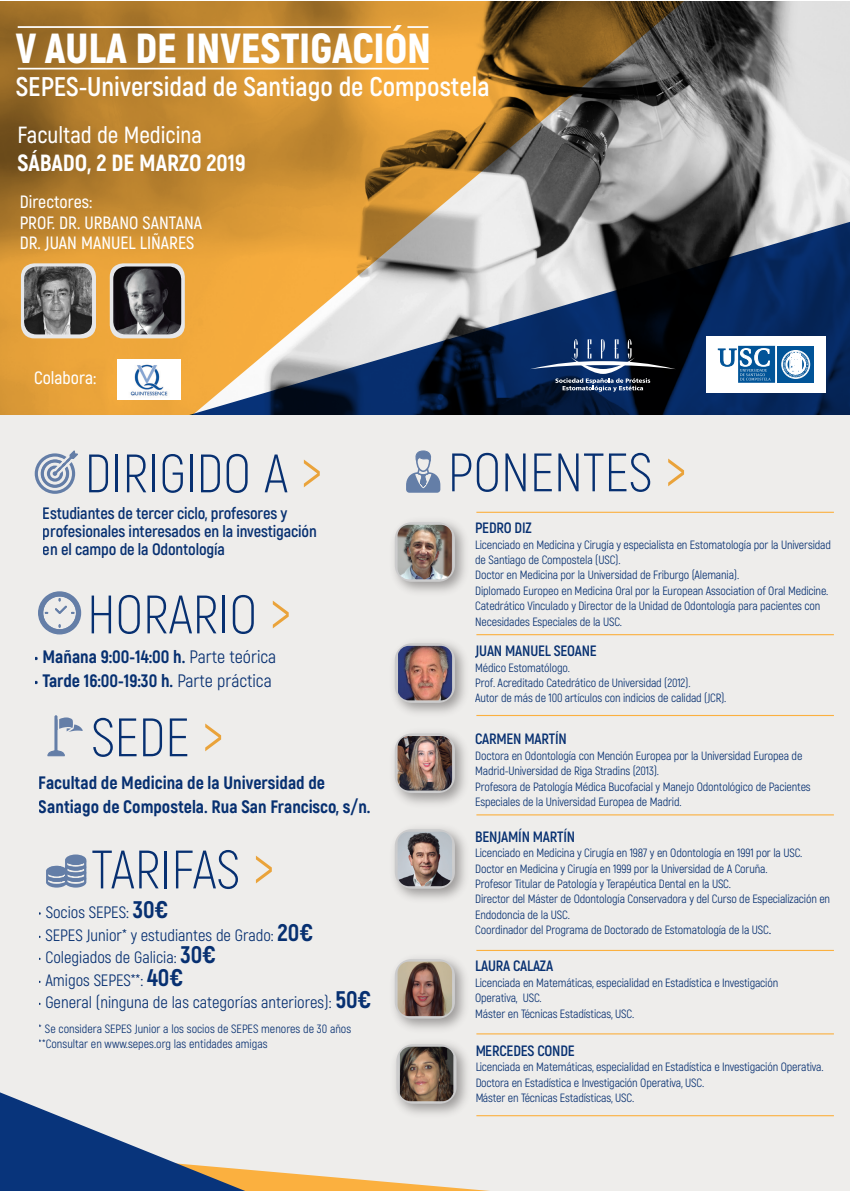
<style>
.page{position:relative;width:851px;height:1191px;background:#fff}
.page>*{position:absolute;margin:0;border:0;box-sizing:border-box;transform-origin:0 0}
.t1{font:300 54px "Akrobat";color:#08347b}
.t2{font:900 42px "Akrobat";color:#fff}
.t3{font:700 27px "Akrobat";color:#fff}
.t4{font:800 23.4px "Akrobat";color:#fff}
.t5{font:600 23.4px "Akrobat";color:#fff}
.t6{font:800 18px/24px "Akrobat";color:#08347b}
.t7{font:600 17.85px/21.5px "Akrobat";color:#fff}
.t8{font:16.5px "Akrobat";color:#08347b}
.t9{font:700 16.5px/18px "Akrobat";letter-spacing:-.01em;color:#08347b}
.t10{font:700 15px "Akrobat";letter-spacing:-.015em;color:#08347b}
.t11{font:12px/15.5px "Akrobat";letter-spacing:-.015em;color:#08347b}
.s1{font-size:85.35px;color:#fbb03f}
.s2{font-weight:400}
.s3{font-size:18px}
.s4{font-weight:800;font-size:24px}
.s5{font-size:13.95px}
</style>
<div class="page">
<div style="left:0;top:10px;width:849px;height:1181px;background:#eeedeb"></div>
<img style="left:701px;top:1px;width:148px;height:217px">
<svg style="left:0;top:1px;width:701px;height:414px;background:#b1833e"></svg>
<svg style="left:189px;top:218px;width:660px;height:197px"></svg>
<hr style="left:18px;top:26px;width:373px;height:2px;background:#fff">
<hr style="left:18px;top:68px;width:410px;height:2px;background:#fff">
<hr style="left:407px;top:26px;width:21px;height:2px;background:#fff">
<svg style="left:46px;top:854px;width:40px;height:33px"></svg>
<svg style="left:47px;top:715px;width:36px;height:41px"></svg>
<svg style="left:35px;top:450px;width:43px;height:44px"></svg>
<svg style="left:38px;top:591px;width:43px;height:43px"></svg>
<svg style="left:0;top:1092px;width:490px;height:99px"></svg>
<svg style="left:406px;top:450px;width:34px;height:43px"></svg>
<svg style="left:395px;top:522px;width:60px;height:60px"></svg>
<img style="left:397px;top:525px;width:55px;height:54px">
<svg style="left:395px;top:643px;width:60px;height:60px"></svg>
<img style="left:398px;top:646px;width:54px;height:54px">
<hr style="left:476px;top:634px;width:357px;height:1px;background:#fbb03f">
<hr style="left:476px;top:715px;width:357px;height:1px;background:#fbb03f">
<hr style="left:476px;top:814px;width:357px;height:1px;background:#fbb03f">
<hr style="left:476px;top:950px;width:357px;height:1px;background:#fbb03f">
<hr style="left:476px;top:512px;width:357px;height:1px;background:#fbb03f">
<img style="left:394px;top:958px;width:71px;height:71px">
<svg style="left:395px;top:959px;width:60px;height:59px"></svg>
<img style="left:397px;top:961px;width:55px;height:55px">
<hr style="left:476px;top:1033px;width:357px;height:1px;background:#fbb03f">
<hr style="left:476px;top:1115px;width:357px;height:1px;background:#fbb03f">
<img style="left:387px;top:1043px;width:88px;height:79px">
<svg style="left:396px;top:1044px;width:60px;height:59px"></svg>
<img style="left:400px;top:1046px;width:53px;height:55px">
<svg style="left:395px;top:733px;width:60px;height:60px"></svg>
<img style="left:397px;top:736px;width:55px;height:54px">
<img style="left:394px;top:828px;width:71px;height:71px">
<svg style="left:395px;top:829px;width:60px;height:59px"></svg>
<img style="left:397px;top:831px;width:55px;height:55px">
<img style="left:117px;top:359px;width:63px;height:40px">
<div style="left:706px;top:336px;width:119px;height:56px;background:#fff"></div>
<div style="left:777px;top:346px;width:37px;height:37px;background:#015498"></div>
<div style="left:781px;top:350px;width:28px;height:28px;border:1px solid #fff;border-radius:50%"></div>
<div style="left:782px;top:351px;width:27px;height:27px;border:1px solid #fff;border-radius:50%"></div>
<svg style="left:783px;top:351px;width:25px;height:26px"></svg>
<div style="left:738px;top:346px;width:37px;height:37px;background:#015498"></div>
<svg style="left:718px;top:348px;width:52px;height:32px"></svg>
<div style="left:21px;top:263px;width:75px;height:75px;background:#e6e7e9;border-radius:13px"></div>
<svg style="left:110px;top:263px;width:75px;height:75px"></svg>
<img style="left:24px;top:266px;width:68px;height:68px">
<img style="left:113px;top:266px;width:68px;height:68px">
<svg style="left:530px;top:339px;width:145px;height:53px;background:#283b5b"></svg>
<h2 class="t2" style="left:16px;top:21px;width:417px">V AULA DE INVESTIGACIÓN</h2>
<h3 class="t3" style="left:16px;top:69px;width:475px">SEPES-Universidad de Santiago de Compostela</h3>
<h3 class="t5" style="left:18px;top:121px;width:186px">Facultad de Medicina</h3>
<h3 class="t4" style="left:18px;top:148px;width:229px">SÁBADO, 2 DE MARZO 2019</h3>
<h3 class="t7" style="left:20px;top:191px;width:184px">Directores:<br>PROF. DR. URBANO SANTANA</h3>
<h3 class="t7" style="left:20px;top:232px;width:176px">DR. JUAN MANUEL LIÑARES</h3>
<h3 class="t7" style="left:34px;top:367px;width:64px">Colabora:</h3>
<h1 class="t1" style="left:85px;top:441px;width:239px">DIRIGIDO A <span class="s1">&gt;</span></h1>
<h3 class="t9" style="left:43px;top:504px;width:275px">Estudiantes de tercer ciclo, profesores y profesionales interesados en la investigación en el campo de la Odontología</h3>
<h1 class="t1" style="left:87px;top:582px;width:205px">HORARIO <span class="s1">&gt;</span></h1>
<h3 class="t6" style="left:35px;top:645px;width:243px">• Mañana 9:00-14:00 h. <span class="s2">Parte teórica</span></h3>
<h3 class="t6" style="left:35px;top:669px;width:238px">• Tarde 16:00-19:30 h. <span class="s2">Parte práctica</span></h3>
<h1 class="t1" style="left:91px;top:705px;width:134px">SEDE <span class="s1">&gt;</span></h1>
<h3 class="t6" style="left:39px;top:771px;width:333px">Facultad de Medicina de la Universidad de<br>Santiago de Compostela. Rua San Francisco, s/n.</h3>
<h1 class="t1" style="left:91px;top:837px;width:185px">TARIFAS <span class="s1">&gt;</span></h1>
<h3 class="t8" style="left:39px;top:902px;width:131px"><span class="s3">•</span> Socios SEPES: <span class="s4">30€</span></h3>
<h3 class="t8" style="left:39px;top:925px;width:276px">• SEPES Junior* y estudiantes de Grado: <span class="s4">20€</span></h3>
<h3 class="t8" style="left:39px;top:947px;width:178px">• Colegiados de Galicia: <span class="s4">30€</span></h3>
<h3 class="t8" style="left:39px;top:970px;width:146px">• Amigos SEPES**: <span class="s4">40€</span></h3>
<h3 class="t8" style="left:39px;top:992px;width:334px">• General (ninguna de las categorías anteriores): <span class="s4">50€</span></h3>
<p class="t11" style="left:39px;top:1020px;width:314px;line-height:15px">* Se considera SEPES Junior a los socios de SEPES menores de 30 años **Consultar en www.sepes.org las entidades amigas</p>
<h1 class="t1" style="left:448px;top:440px;width:240px">PONENTES <span class="s1">&gt;</span></h1>
<p class="t10" style="left:475px;top:518px;width:58px">PEDRO DIZ</p>
<p class="t11" style="left:475px;top:536px;width:357px">Licenciado en Medicina y Cirugía y especialista en Estomatología por la Universidad de Santiago de Compostela (USC).<br>Doctor en Medicina por la Universidad de Friburgo (Alemania).<br>Diplomado Europeo en Medicina Oral por la European Association of Oral Medicine.<br>Catedrático Vinculado y Director de la Unidad de Odontología para pacientes con Necesidades Especiales de la USC.</p>
<p class="t10" style="left:475px;top:641px;width:123px">JUAN MANUEL SEOANE</p>
<p class="t11" style="left:475px;top:659px;width:253px">Médico Estomatólogo.<br>Prof. Acreditado Catedrático de Universidad (2012).<br>Autor de más de 100 artículos con indicios de calidad (JCR).</p>
<p class="t10" style="left:475px;top:730px;width:93px">CARMEN MARTÍN</p>
<p class="t11" style="left:475px;top:748px;width:337px">Doctora en Odontología con Mención Europea por la Universidad Europea de Madrid-Universidad de Riga Stradins (2013).<br>Profesora de Patología Médica Bucofacial y Manejo Odontológico de Pacientes Especiales de la Universidad Europea de Madrid.</p>
<p class="t10" style="left:475px;top:827px;width:101px">BENJAMÍN MARTÍN</p>
<p class="t11" style="left:475px;top:845px;width:356px">Licenciado en Medicina y Cirugía en 1987 y en Odontología en 1991 por la USC.<br>Doctor en Medicina y Cirugía en 1999 por la Universidad de A Coruña.<br>Profesor Titular de Patología y Terapéutica Dental en la USC.<br>Director del Máster de Odontología Conservadora y del Curso de Especialización en Endodoncia de la USC.<br>Coordinador del Programa de Doctorado de Estomatología de la USC<span class="s5">.</span></p>
<p class="t10" style="left:475px;top:957px;width:79px">LAURA CALAZA</p>
<p class="t11" style="left:475px;top:975px;width:304px">Licenciada en Matemáticas, especialidad en Estadística e Investigación<br>Operativa, USC.<br>Máster en Técnicas Estadísticas, USC.</p>
<p class="t10" style="left:475px;top:1041px;width:101px">MERCEDES CONDE</p>
<p class="t11" style="left:475px;top:1059px;width:350px">Licenciada en Matemáticas, especialidad en Estadística e Investigación Operativa.<br>Doctora en Estadística e Investigación Operativa, USC.<br>Máster en Técnicas Estadísticas, USC.</p>
</div>
